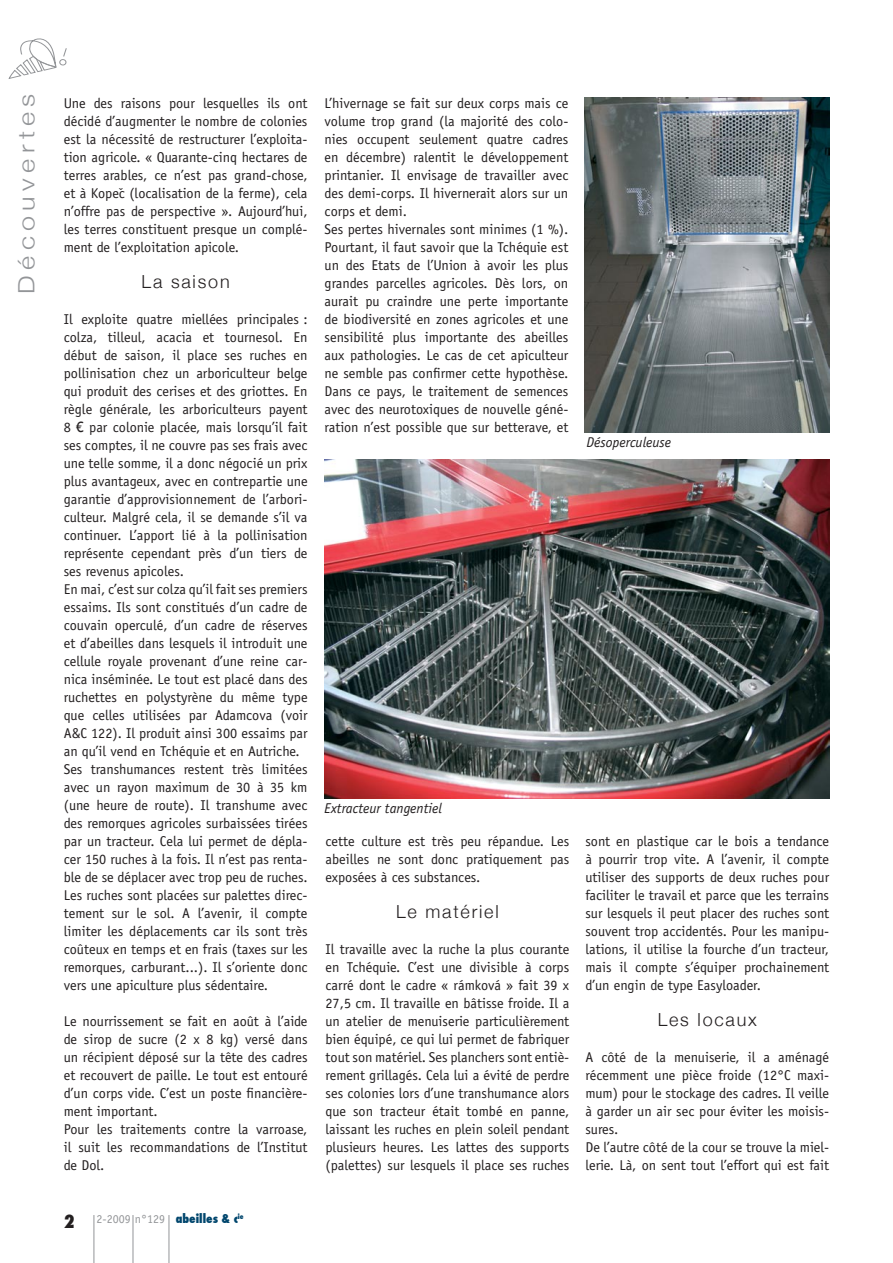
<style>
.page{position:relative;width:893px;height:1263px;background:#fff}
.page>*{position:absolute;margin:0;border:0;box-sizing:border-box;transform-origin:0 0}
.t1{font:300 22.5px "Helvetica Neue";letter-spacing:.2em;color:#939598;scale:1.2 1}
.t2{font:300 18px "Helvetica Neue";letter-spacing:.1em;color:#231f20}
.t3{font:800 condensed 18px "Futura";color:#231f20}
.t4{font:14.25px/18px "Officina Sans";color:#231f20;text-align:justify}
.t5{font:italic 14.25px "Officina Sans";color:#231f20}
.t6{font:12px "Officina Sans";color:#939598}
.s1{font-family:"Trebuchet MS"}
.s2{font-family:"Futura";font-weight:800;font-stretch:condensed;color:#00466d}
</style>
<div class="page">
<div style="left:59px;top:59px;width:8px;height:7px;border:1px solid #939598;border-radius:2px"></div>
<svg style="left:9px;top:38px;width:48px;height:41px"></svg>
<svg style="left:63px;top:48px;width:4px;height:9px"></svg>
<hr style="left:133px;top:1215px;width:1px;height:48px;background:#939598">
<hr style="left:169px;top:1215px;width:1px;height:48px;background:#939598">
<hr style="left:94px;top:1215px;width:1px;height:48px;background:#939598">
<img style="left:585px;top:98px;width:244px;height:334px">
<img style="left:325px;top:459px;width:504px;height:339px">
<p class="t1" style="left:13px;top:294px;width:168px;rotate:-90deg">Découvertes</p>
<p class="t4" style="left:64px;top:94px;width:245px">Une des raisons pour lesquelles ils ont décidé d’augmenter le nombre de colonies est la nécessité de restructurer l’exploita&shy;tion agricole. « Quarante-cinq hectares de terres arables, ce n’est pas grand-chose, et à Kopecˇ (localisation de la ferme), cela n’offre pas de perspective ». Aujourd’hui, les terres constituent presque un complé&shy;ment de l’exploitation apicole.</p>
<p class="t2" style="left:142px;top:271px;width:90px">La saison</p>
<p class="t4" style="left:64px;top:310px;width:245px">Il exploite quatre miellées principales : colza, tilleul, acacia et tournesol. En début de saison, il place ses ruches en pollinisation chez un arboriculteur belge qui produit des cerises et des griottes. En règle générale, les arboriculteurs payent 8 <span class="s1">€</span> par colonie placée, mais lorsqu’il fait ses comptes, il ne couvre pas ses frais avec une telle somme, il a donc négocié un prix plus avantageux, avec en contrepartie une garantie d’approvisionnement de l’arbori&shy;culteur. Malgré cela, il se demande s’il va continuer. L’apport lié à la pollinisation représente cependant près d’un tiers de ses revenus apicoles.</p>
<p class="t4" style="left:64px;top:580px;width:245px">En mai, c’est sur colza qu’il fait ses premiers essaims. Ils sont constitués d’un cadre de couvain operculé, d’un cadre de réserves et d’abeilles dans lesquels il introduit une cellule royale provenant d’une reine car&shy;nica inséminée. Le tout est placé dans des ruchettes en polystyrène du même type que celles utilisées par Adamcova (voir A&amp;C 122). Il produit ainsi 300 essaims par an qu’il vend en Tchéquie et en Autriche.</p>
<p class="t4" style="left:64px;top:760px;width:245px">Ses transhumances restent très limitées avec un rayon maximum de 30 à 35 km (une heure de route). Il transhume avec des remorques agricoles surbaissées tirées par un tracteur. Cela lui permet de dépla&shy;cer 150 ruches à la fois. Il n’est pas renta&shy;ble de se déplacer avec trop peu de ruches.<br>Les ruches sont placées sur palettes direc&shy;tement sur le sol. A l’avenir, il compte limiter les déplacements car ils sont très coûteux en temps et en frais (taxes sur les remorques, carburant...). Il s’oriente donc vers une apiculture plus sédentaire.</p>
<p class="t4" style="left:64px;top:1012px;width:245px">Le nourrissement se fait en août à l’aide de sirop de sucre (2 x 8 kg) versé dans un récipient déposé sur la tête des cadres et recouvert de paille. Le tout est entouré d’un corps vide. C’est un poste financière&shy;ment important.</p>
<p class="t4" style="left:64px;top:1120px;width:245px">Pour les traitements contre la varroase, il suit les recommandations de l’Institut de Dol.</p>
<p class="t3" style="left:64px;top:1209px;width:12px">2</p>
<p class="t6" style="left:97px;top:1211px;width:149px">2-2009 n°129 <span class="s2">abeilles &amp; c</span><sup>ie</sup></p>
<p class="t4" style="left:325px;top:94px;width:245px">L’hivernage se fait sur deux corps mais ce volume trop grand (la majorité des colo&shy;nies occupent seulement quatre cadres en décembre) ralentit le développement printanier. Il envisage de travailler avec des demi-corps. Il hivernerait alors sur un corps et demi.</p>
<p class="t4" style="left:325px;top:220px;width:245px">Ses pertes hivernales sont minimes (1 %).<br>Pourtant, il faut savoir que la Tchéquie est un des Etats de l’Union à avoir les plus grandes parcelles agricoles. Dès lors, on aurait pu craindre une perte importante de biodiversité en zones agricoles et une sensibilité plus importante des abeilles aux pathologies. Le cas de cet apiculteur ne semble pas confirmer cette hypothèse.<br>Dans ce pays, le traitement de semences avec des neurotoxiques de nouvelle géné&shy;ration n’est possible que sur betterave, et</p>
<p class="t5" style="left:587px;top:434px;width:86px">Désoperculeuse</p>
<p class="t5" style="left:325px;top:799px;width:119px">Extracteur tangentiel</p>
<p class="t4" style="left:326px;top:832px;width:245px">cette culture est très peu répandue. Les abeilles ne sont donc pratiquement pas exposées à ces substances.</p>
<p class="t2" style="left:396px;top:901px;width:104px">Le matériel</p>
<p class="t4" style="left:326px;top:940px;width:245px">Il travaille avec la ruche la plus courante en Tchéquie. C’est une divisible à corps carré dont le cadre « rámková » fait 39 x 27,5 cm. Il travaille en bâtisse froide. Il a un atelier de menuiserie particulièrement bien équipé, ce qui lui permet de fabriquer tout son matériel. Ses planchers sont entiè&shy;rement grillagés. Cela lui a évité de perdre ses colonies lors d’une transhumance alors que son tracteur était tombé en panne, laissant les ruches en plein soleil pendant plusieurs heures. Les lattes des supports (palettes) sur lesquels il place ses ruches</p>
<p class="t4" style="left:585px;top:832px;width:245px">sont en plastique car le bois a tendance à pourrir trop vite. A l’avenir, il compte utiliser des supports de deux ruches pour faciliter le travail et parce que les terrains sur lesquels il peut placer des ruches sont souvent trop accidentés. Pour les manipu&shy;lations, il utilise la fourche d’un tracteur, mais il compte s’équiper prochainement d’un engin de type Easyloader.</p>
<p class="t2" style="left:658px;top:1009px;width:101px">Les locaux</p>
<p class="t4" style="left:585px;top:1048px;width:245px">A côté de la menuiserie, il a aménagé récemment une pièce froide (12°C maxi&shy;mum) pour le stockage des cadres. Il veille à garder un air sec pour éviter les moisis&shy;sures.</p>
<p class="t4" style="left:585px;top:1138px;width:245px">De l’autre côté de la cour se trouve la miel&shy;lerie. Là, on sent tout l’effort qui est fait</p>
</div>
